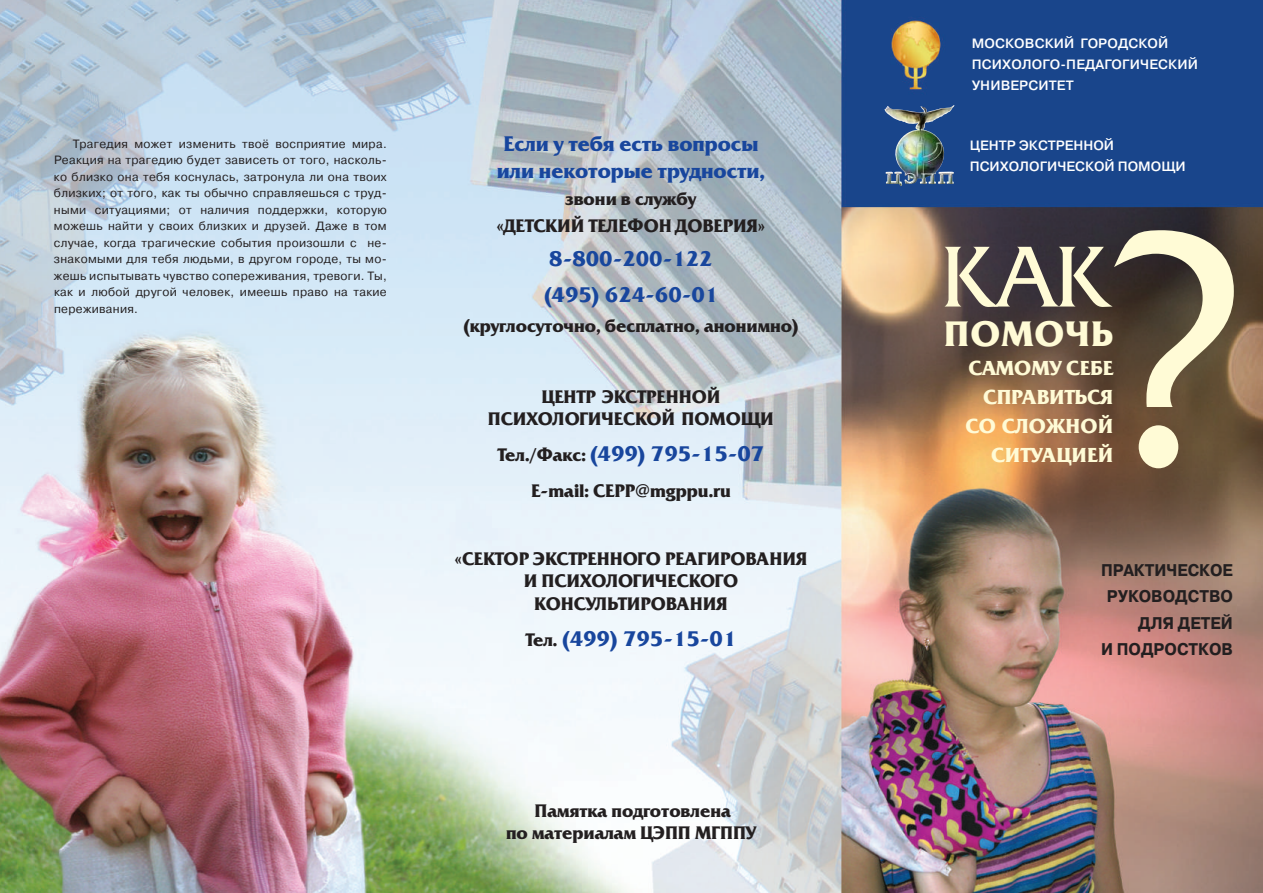
<style>
.page{position:relative;width:1263px;height:893px;background:#fff}
.page>*{position:absolute;margin:0;border:0;box-sizing:border-box;transform-origin:0 0}
.t1{font:326.1px "Friz Quadrata C";color:#fffbd6;scale:.92 1}
.t2{font:85.35px "Friz Quadrata C";color:#fffbd6}
.t3{font:700 35.1px "Friz Quadrata C";letter-spacing:.03em;color:#fffbd6}
.t4{font:700 21px/27px "Friz Quadrata C";color:#18469d;text-align:center}
.t5{font:700 20.1px/28.8px "Friz Quadrata C";color:#fffbd6;text-align:right}
.t6{font:700 18px/22.5px "Friz Quadrata C";color:#231f20;text-align:center}
.t7{font:700 16.95px/26.4px "Pragmatica C";color:#231f20;text-align:right;scale:.93 1}
.t8{font:700 13.5px/21px "Pragmatica Light C";letter-spacing:.01em;color:#fff}
.t9{font:12px/16.5px "Pragmatica C";letter-spacing:.025em;color:#231f20;text-align:justify}
.s1{font-size:18px;color:#231f20}
</style>
<div class="page">
<img style="left:0;top:0;width:1263px;height:893px">
<img style="left:885px;top:17px;width:63px;height:78px">
<img style="left:884px;top:105px;width:70px;height:80px">
<p class="t9" style="left:54px;top:136px;width:334px;text-indent:19px">Трагедия может изменить твоё восприятие мира.<br>Реакция на трагедию будет зависеть от того, насколь&shy;ко близко она тебя коснулась, затронула ли она твоих близких; от того, как ты обычно справляешься с труд&shy;ными ситуациями; от наличия поддержки, которую можешь найти у своих близких и друзей. Даже в том случае, когда трагические события произошли с не&shy;знакомыми для тебя людьми, в другом городе, ты мо&shy;жешь испытывать чувство сопереживания, тревоги. Ты, как и любой другой человек, имеешь право на такие переживания.</p>
<h3 class="t4" style="left:497px;top:130px;width:269px">Если у тебя есть вопросы или некоторые трудности,</h3>
<h3 class="t6" style="left:496px;top:185px;width:270px;line-height:27px">звони в службу<br>«ДЕТСКИЙ ТЕЛЕФОН ДОВЕРИЯ»</h3>
<h3 class="t4" style="left:543px;top:241px;width:176px;line-height:36px;text-align:left">8-800-200-122 (495) 624-60-01</h3>
<h3 class="t6" style="left:463px;top:315px;width:338px">(круглосуточно, бесплатно, анонимно)</h3>
<h3 class="t6" style="left:488px;top:385px;width:288px">ЦЕНТР ЭКСТРЕННОЙ<br>ПСИХОЛОГИЧЕСКОЙ ПОМОЩИ</h3>
<h3 class="t4" style="left:497px;top:441px;width:268px"><span class="s1">Тел./Факс:</span> (499) 795-15-07</h3>
<h3 class="t6" style="left:531px;top:480px;width:201px">E-mail: CEPP@mgppu.ru</h3>
<h3 class="t6" style="left:455px;top:547px;width:354px">«СЕКТОР ЭКСТРЕННОГО РЕАГИРОВАНИЯ<br>И ПСИХОЛОГИЧЕСКОГО<br>КОНСУЛЬТИРОВАНИЯ</h3>
<h3 class="t4" style="left:525px;top:625px;width:213px"><span class="s1">Тел.</span> (499) 795-15-01</h3>
<h3 class="t6" style="left:506px;top:799px;width:251px">Памятка подготовлена<br>по материалам ЦЭПП МГППУ</h3>
<p class="t8" style="left:972px;top:33px;width:228px">МОСКОВСКИЙ ГОРОДСКОЙ<br>ПСИХОЛОГО-ПЕДАГОГИЧЕСКИЙ<br>УНИВЕРСИТЕТ</p>
<p class="t8" style="left:970px;top:135px;width:217px">ЦЕНТР ЭКСТРЕННОЙ<br>ПСИХОЛОГИЧЕСКОЙ ПОМОЩИ</p>
<h1 class="t1" style="left:1114px;top:164px;width:132px">?</h1>
<h2 class="t2" style="left:941px;top:228px;width:166px">КАК</h2>
<h3 class="t3" style="left:944px;top:314px;width:171px">ПОМОЧЬ</h3>
<h3 class="t5" style="left:965px;top:354px;width:149px">САМОМУ СЕБЕ<br>СПРАВИТЬСЯ<br>СО СЛОЖНОЙ<br>СИТУАЦИЕЙ</h3>
<h3 class="t7" style="left:1101px;top:557px;width:143px">ПРАКТИЧЕСКОЕ<br>РУКОВОДСТВО<br>ДЛЯ ДЕТЕЙ<br>И ПОДРОСТКОВ</h3>
</div>
